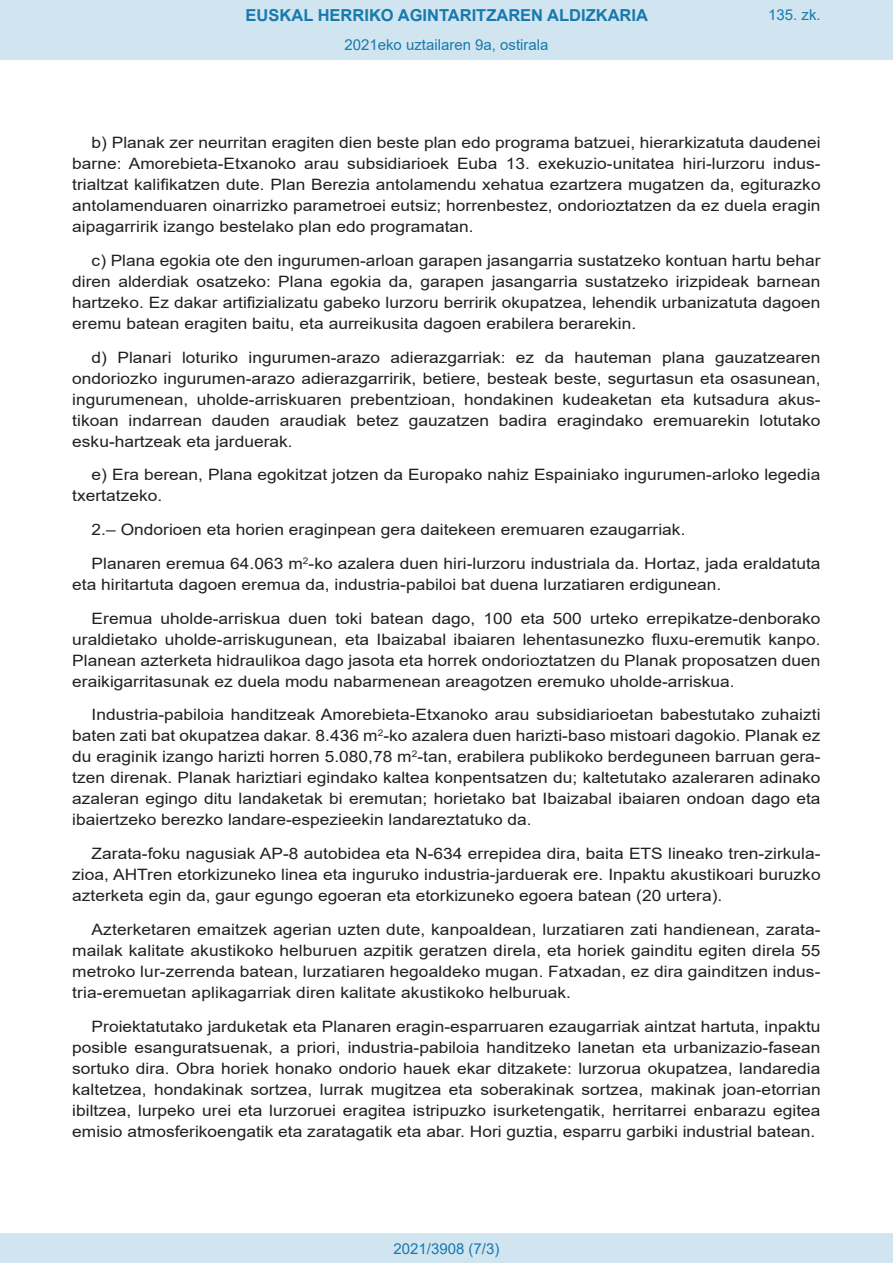
<style>
.page{position:relative;width:893px;height:1263px;background:#fff}
.page>*{position:absolute;margin:0;border:0;box-sizing:border-box;transform-origin:0 0}
.t1{font:700 16.5px "Arial";color:#1879ad}
.BOPVDetalle{font:15.6px/21px "Arial";color:#231f20;text-align:justify;scale:1.11 1}
.Paginacion_Centro{font:15px "Arial";color:#1879ad}
</style>
<div class="page">
<div style="left:0;top:0;width:893px;height:60px;background:#d0e5f0"></div>
<div style="left:0;top:1233px;width:893px;height:30px;background:#d0e5f0"></div>
<p class="t1" style="left:246px;top:3px;width:404px">EUSKAL HERRIKO AGINTARITZAREN ALDIZKARIA</p>
<p class="Paginacion_Centro" style="left:344px;top:35px;width:206px">2021eko uztailaren 9a, ostirala</p>
<p class="Paginacion_Centro" style="left:768px;top:5px;width:54px">135. zk.</p>
<p class="BOPVDetalle" style="left:72px;top:132px;width:676px;text-indent:19px">b) Planak zer neurritan eragiten dien beste plan edo programa batzuei, hierarkizatuta daudenei barne: Amorebieta-Etxanoko arau subsidiarioek Euba 13. exekuzio-unitatea hiri-lurzoru indus&shy;trialtzat kalifikatzen dute. Plan Berezia antolamendu xehatua ezartzera mugatzen da, egiturazko antolamenduaren oinarrizko parametroei eutsiz; horrenbestez, ondorioztatzen da ez duela eragin aipagarririk izango bestelako plan edo programatan.</p>
<p class="BOPVDetalle" style="left:72px;top:250px;width:676px;text-indent:19px">c) Plana egokia ote den ingurumen-arloan garapen jasangarria sustatzeko kontuan hartu behar diren alderdiak osatzeko: Plana egokia da, garapen jasangarria sustatzeko irizpideak barnean hartzeko. Ez dakar artifizializatu gabeko lurzoru berririk okupatzea, lehendik urbanizatuta dagoen eremu batean eragiten baitu, eta aurreikusita dagoen erabilera berarekin.</p>
<p class="BOPVDetalle" style="left:72px;top:347px;width:676px;text-indent:19px">d) Planari loturiko ingurumen-arazo adierazgarriak: ez da hauteman plana gauzatzearen ondoriozko ingurumen-arazo adierazgarririk, betiere, besteak beste, segurtasun eta osasunean, ingurumenean, uholde-arriskuaren prebentzioan, hondakinen kudeaketan eta kutsadura akus&shy;tikoan indarrean dauden araudiak betez gauzatzen badira eragindako eremuarekin lotutako esku-hartzeak eta jarduerak.</p>
<p class="BOPVDetalle" style="left:72px;top:464px;width:676px;text-indent:19px">e) Era berean, Plana egokitzat jotzen da Europako nahiz Espainiako ingurumen-arloko legedia txertatzeko.</p>
<p class="BOPVDetalle" style="left:92px;top:519px;width:536px">2.– Ondorioen eta horien eraginpean gera daitekeen eremuaren ezaugarriak.</p>
<p class="BOPVDetalle" style="left:72px;top:553px;width:676px;text-indent:19px">Planaren eremua 64.063 m<sup>2</sup>-ko azalera duen hiri-lurzoru industriala da. Hortaz, jada eraldatuta eta hiritartuta dagoen eremua da, industria-pabiloi bat duena lurzatiaren erdigunean.</p>
<p class="BOPVDetalle" style="left:72px;top:608px;width:676px;text-indent:19px">Eremua uholde-arriskua duen toki batean dago, 100 eta 500 urteko errepikatze-denborako uraldietako uholde-arriskugunean, eta Ibaizabal ibaiaren lehentasunezko fluxu-eremutik kanpo.<br>Planean azterketa hidraulikoa dago jasota eta horrek ondorioztatzen du Planak proposatzen duen eraikigarritasunak ez duela modu nabarmenean areagotzen eremuko uholde-arriskua.</p>
<p class="BOPVDetalle" style="left:72px;top:704px;width:676px;text-indent:19px">Industria-pabiloia handitzeak Amorebieta-Etxanoko arau subsidiarioetan babestutako zuhaizti baten zati bat okupatzea dakar. 8.436 m<sup>2</sup>-ko azalera duen harizti-baso mistoari dagokio. Planak ez du eraginik izango harizti horren 5.080,78 m<sup>2</sup>-tan, erabilera publikoko berdeguneen barruan gera&shy;tzen direnak. Planak hariztiari egindako kaltea konpentsatzen du; kaltetutako azaleraren adinako azaleran egingo ditu landaketak bi eremutan; horietako bat Ibaizabal ibaiaren ondoan dago eta ibaiertzeko berezko landare-espezieekin landareztatuko da.</p>
<p class="BOPVDetalle" style="left:72px;top:843px;width:676px;text-indent:19px">Zarata-foku nagusiak AP-8 autobidea eta N-634 errepidea dira, baita ETS lineako tren-zirkula&shy;zioa, AHTren etorkizuneko linea eta inguruko industria-jarduerak ere. Inpaktu akustikoari buruzko azterketa egin da, gaur egungo egoeran eta etorkizuneko egoera batean (20 urtera).</p>
<p class="BOPVDetalle" style="left:72px;top:919px;width:676px;text-indent:19px">Azterketaren emaitzek agerian uzten dute, kanpoaldean, lurzatiaren zati handienean, zarata&shy;mailak kalitate akustikoko helburuen azpitik geratzen direla, eta horiek gainditu egiten direla 55 metroko lur-zerrenda batean, lurzatiaren hegoaldeko mugan. Fatxadan, ez dira gainditzen indus&shy;tria-eremuetan aplikagarriak diren kalitate akustikoko helburuak.</p>
<p class="BOPVDetalle" style="left:72px;top:1016px;width:676px;text-indent:19px">Proiektatutako jarduketak eta Planaren eragin-esparruaren ezaugarriak aintzat hartuta, inpaktu posible esanguratsuenak, a priori, industria-pabiloia handitzeko lanetan eta urbanizazio-fasean sortuko dira. Obra horiek honako ondorio hauek ekar ditzakete: lurzorua okupatzea, landaredia kaltetzea, hondakinak sortzea, lurrak mugitzea eta soberakinak sortzea, makinak joan-etorrian ibiltzea, lurpeko urei eta lurzoruei eragitea istripuzko isurketengatik, herritarrei enbarazu egitea emisio atmosferikoengatik eta zaratagatik eta abar. Hori guztia, esparru garbiki industrial batean.</p>
<p class="Paginacion_Centro" style="left:393px;top:1238px;width:107px">2021/3908 (7/3)</p>
</div>
